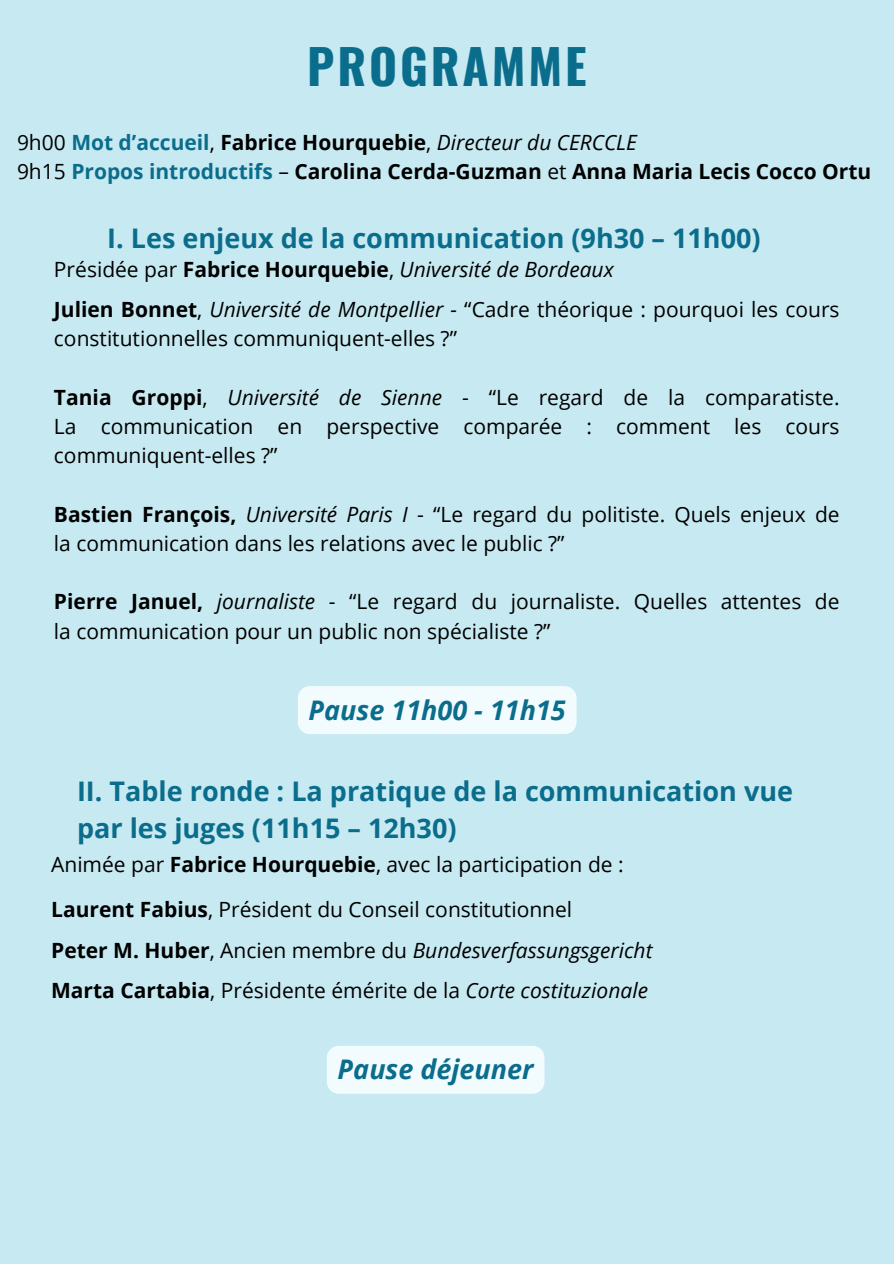
<style>
.page{position:relative;width:894px;height:1264px;background:#fff}
.page>*{position:absolute;margin:0;border:0;box-sizing:border-box;transform-origin:0 0}
.t1{font:700 48px "Oswald";letter-spacing:.06em;color:#0b6d8c}
.t2{font:700 27px/37.2px "Open Sans";color:#0b6d8c}
.t3{font:italic 700 27px "Open Sans";color:#0b6d8c}
.t4{font:21px/29.2px "Open Sans";color:#000}
.t5{font:italic 21px "Open Sans";color:#000}
.t6{font:700 21px "Open Sans";color:#000}
.s1{font-style:normal}
.s2{font-weight:700;font-style:normal;color:#0b6d8c}
.s3{font-weight:700;font-style:normal}
.s4{font-weight:400}
.s5{color:#0b6d8c}
.s6{font-weight:700}
.s7{font-style:italic}
</style>
<div class="page">
<div style="left:0;top:0;width:893px;height:1263px;background:#c7e9f1"></div>
<div style="left:298px;top:686px;width:278px;height:48px;background:#f2fcff"></div>
<div style="left:327px;top:1046px;width:217px;height:47px;background:#f2fcff"></div>
<h1 class="t1" style="left:307px;top:29px;width:281px">PROGRAMME</h1>
<h2 class="t5" style="left:17px;top:127px;width:621px"><span class="s1">9h00</span> <span class="s2">Mot d’accueil</span><span class="s1">,</span> <span class="s3">Fabrice Hourquebie</span><span class="s1">,</span> Directeur du CERCCLE</h2>
<h2 class="t6" style="left:17px;top:157px;width:855px"><span class="s4">9h15</span> <span class="s5">Propos introductifs</span> <span class="s4">–</span> Carolina Cerda-Guzman <span class="s4">et</span> Anna Maria Lecis Cocco Ortu</h2>
<p class="t2" style="left:107px;top:219px;width:654px">I. Les enjeux de la communication (9h30 – 11h00)</p>
<h2 class="t5" style="left:54px;top:255px;width:561px"><span class="s1">Présidée par</span> <span class="s3">Fabrice Hourquebie</span><span class="s1">,</span> Université de Bordeaux</h2>
<p class="t4" style="left:54px;top:294px;width:786px"><span class="s6">Julien Bonnet</span>, <span class="s7">Université de Montpellier -</span> “Cadre théorique : pourquoi les cours constitutionnelles communiquent-elles ?”</p>
<p class="t4" style="left:54px;top:382px;width:787px;text-align:justify"><span class="s6">Tania Groppi</span>, <span class="s7">Université de Sienne</span> - “Le regard de la comparatiste.<br>La communication en perspective comparée : comment les cours communiquent-elles ?”</p>
<p class="t4" style="left:54px;top:499px;width:787px"><span class="s6">Bastien François,</span> <span class="s7">Université Paris I</span> - “Le regard du politiste. Quels enjeux de la communication dans les relations avec le public ?”</p>
<p class="t4" style="left:54px;top:586px;width:786px"><span class="s6">Pierre Januel,</span> <span class="s7">journaliste</span> - “Le regard du journaliste. Quelles attentes de la communication pour un public non spécialiste ?”</p>
<p class="t3" style="left:308px;top:691px;width:258px">Pause 11h00 - 11h15</p>
<h2 class="t2" style="left:77px;top:772px;width:717px">II. Table ronde : La pratique de la communication vue par les juges (11h15 – 12h30)</h2>
<p class="t4" style="left:51px;top:849px;width:574px">Animée par <span class="s6">Fabrice Hourquebie</span>, avec la participation de :</p>
<p class="t4" style="left:51px;top:894px;width:522px"><span class="s6">Laurent Fabius</span>, Président du Conseil constitutionnel</p>
<p class="t5" style="left:51px;top:935px;width:602px"><span class="s3">Peter M. Huber</span><span class="s1">, Ancien membre du</span> Bundesverfassungsgericht</p>
<p class="t4" style="left:51px;top:975px;width:598px"><span class="s6">Marta Cartabia</span>, Présidente émérite de la <span class="s7">Corte costituzionale</span></p>
<p class="t3" style="left:337px;top:1050px;width:197px">Pause déjeuner</p>
</div>
